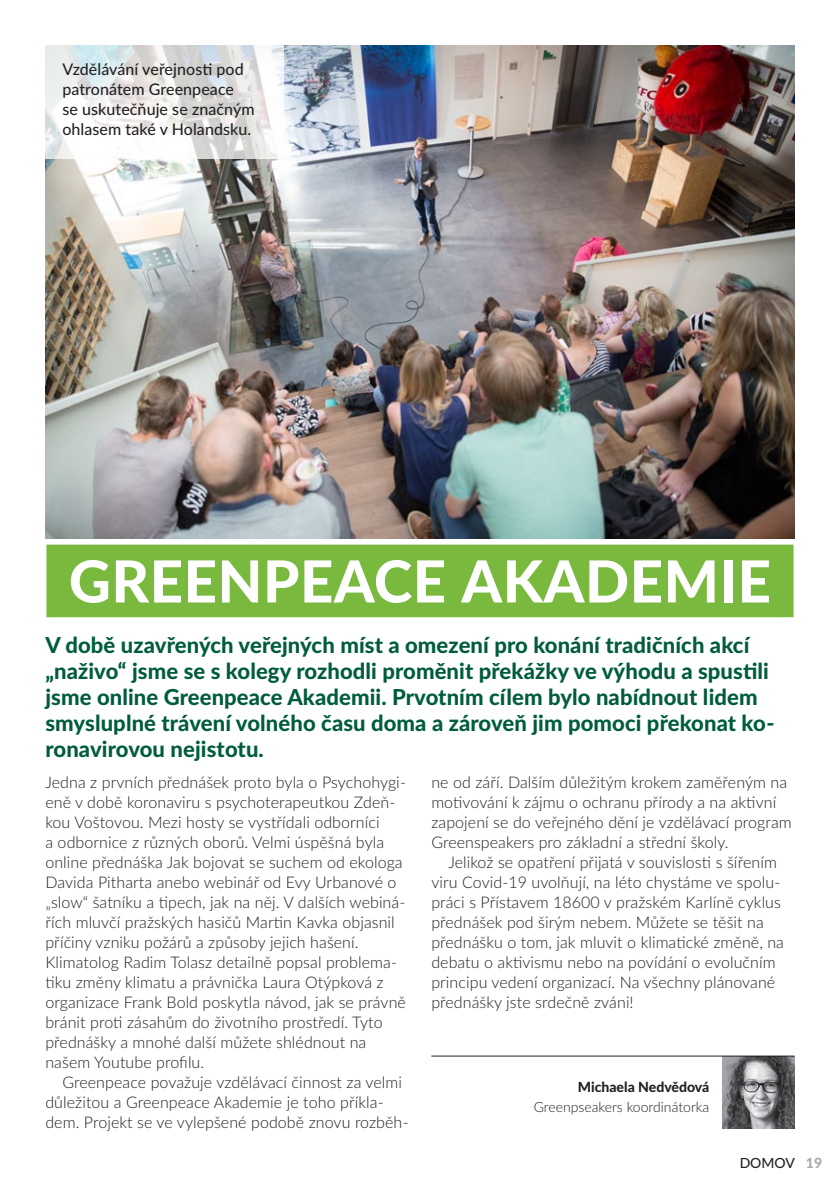
<style>
.page{position:relative;width:840px;height:1191px;background:#fff}
.page>*{position:absolute;margin:0;border:0;box-sizing:border-box;transform-origin:0 0}
.t1{font:800 58px "Lato";letter-spacing:.01em;color:#fff}
.t2{font:800 22px/26px "Lato";letter-spacing:.005em;color:#005c3e}
.t3{font:300 16px/20px "Lato";letter-spacing:.005em;color:#231f20}
.t4{font:500 16px/20px "Lato";letter-spacing:.005em;color:#231f20}
.t5{font:300 14px "Lato";color:#231f20}
.t6{font:800 14px "Lato";color:#231f20}
.t7{font:500 14px "Lato";color:#231f20}
.s1{font-weight:800;color:#a8a9ad}
</style>
<div class="page">
<img style="left:722px;top:1056px;width:72px;height:72px">
<hr style="left:431px;top:1055px;width:363px;height:1px;background:#231f20">
<img style="left:45px;top:45px;width:749px;height:494px">
<div style="left:46px;top:544px;width:747px;height:73px;background:#79ba3e"></div>
<svg style="left:45px;top:45px;width:238px;height:114px"></svg>
<p class="t4" style="left:62px;top:59px;width:193px">Vzdělávání veřejnosti pod patronátem Greenpeace<br>se uskutečňuje se značným ohlasem také v Holandsku.</p>
<p class="t1" style="left:69px;top:538px;width:703px">GREENPEACE AKADEMIE</p>
<p class="t2" style="left:45px;top:631px;width:730px">V době uzavřených veřejných míst a omezení pro konání tradičních akcí „naživo“ jsme se s kolegy rozhodli proměnit překážky ve výhodu a spustili jsme online Greenpeace Akademii. Prvotním cílem bylo nabídnout lidem smysluplné trávení volného času doma a zároveň jim pomoci překonat ko&shy;ronavirovou nejistotu.</p>
<p class="t3" style="left:45px;top:772px;width:362px">Jedna z prvních přednášek proto byla o Psychohygi&shy;eně v době koronaviru s psychoterapeutkou Zdeň&shy;kou Voštovou. Mezi hosty se vystřídali odborníci<br>a odbornice z různých oborů. Velmi úspěšná byla online přednáška Jak bojovat se suchem od ekologa Davida Pitharta anebo webinář od Evy Urbanové o „slow“ šatníku a tipech, jak na něj. V dalších webiná&shy;řích mluvčí pražských hasičů Martin Kavka objasnil příčiny vzniku požárů a způsoby jejich hašení.<br>Klimatolog Radim Tolasz detailně popsal problema&shy;tiku změny klimatu a právnička Laura Otýpková z organizace Frank Bold poskytla návod, jak se právně bránit proti zásahům do životního prostředí. Tyto přednášky a mnohé další můžete shlédnout na našem Youtube profilu.</p>
<p class="t3" style="left:45px;top:1072px;width:364px;text-indent:17px">Greenpeace považuje vzdělávací činnost za velmi důležitou a Greenpeace Akademie je toho příkla&shy;dem. Projekt se ve vylepšené podobě znovu rozběh-</p>
<p class="t3" style="left:431px;top:772px;width:362px">ne od září. Dalším důležitým krokem zaměřeným na motivování k zájmu o ochranu přírody a na aktivní zapojení se do veřejného dění je vzdělávací program Greenspeakers pro základní a střední školy.</p>
<p class="t3" style="left:431px;top:852px;width:354px;text-indent:17px">Jelikož se opatření přijatá v souvislosti s šířením viru Covid-19 uvolňují, na léto chystáme ve spolu&shy;práci s Přístavem 18600 v pražském Karlíně cyklus přednášek pod širým nebem. Můžete se těšit na přednášku o tom, jak mluvit o klimatické změně, na debatu o aktivismu nebo na povídání o evolučním principu vedení organizací. Na všechny plánované přednášky jste srdečně zváni!</p>
<p class="t6" style="left:577px;top:1076px;width:133px">Michaela Nedvědová</p>
<p class="t5" style="left:533px;top:1097px;width:177px">Greenpseakers koordinátorka</p>
<p class="t7" style="left:739px;top:1153px;width:84px">DOMOV <span class="s1">19</span></p>
</div>
